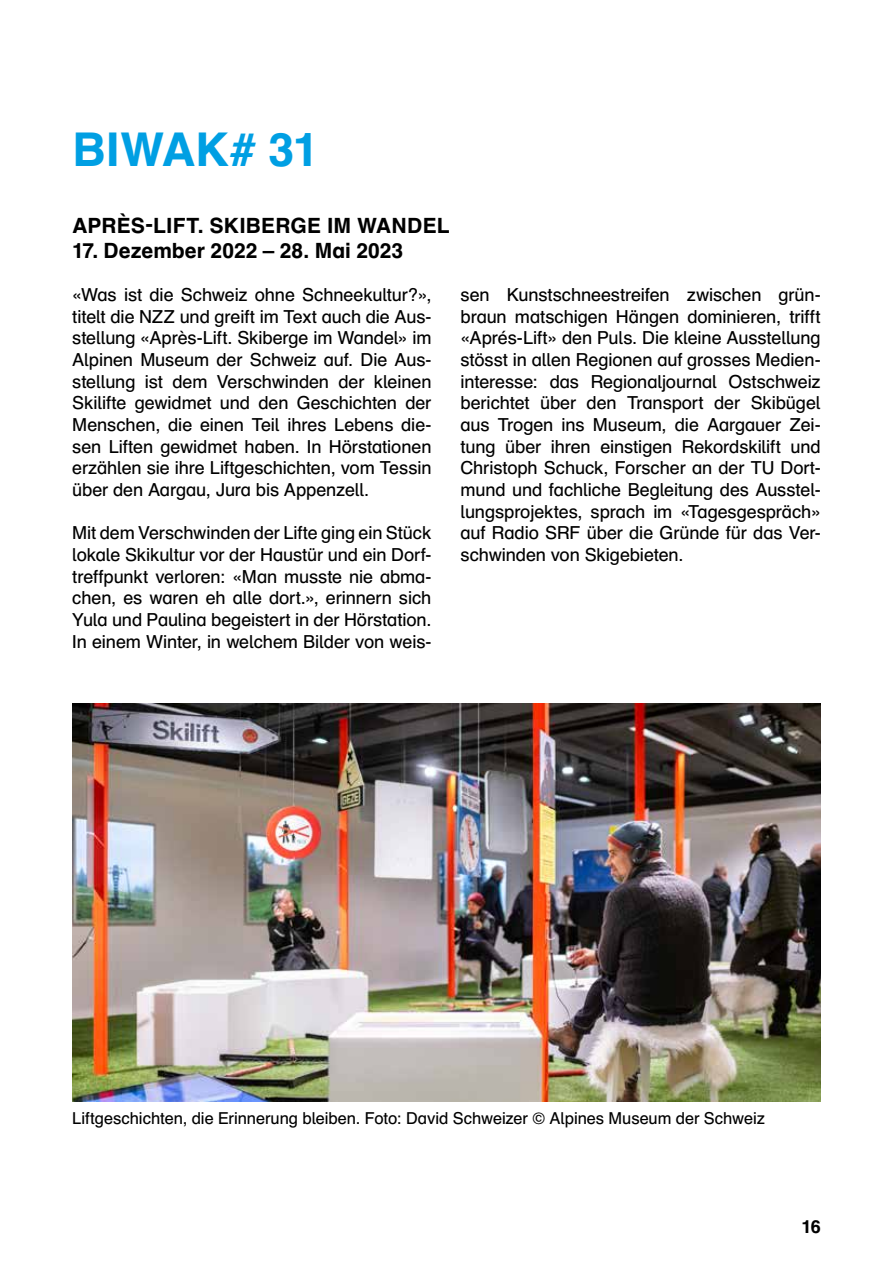
<style>
.page{position:relative;width:893px;height:1263px;background:#fff}
.page>*{position:absolute;margin:0;border:0;box-sizing:border-box;transform-origin:0 0}
.t1{font:700 46.5px "Schulbuch Nord Pro";color:#009fe3}
.t2{font:700 21px "Schulbuch Nord Pro";letter-spacing:.005em;color:#000}
.t3{font:18px/21.6px "Schulbuch Nord Pro";letter-spacing:-.005em;color:#000;text-align:justify}
.t4{font:700 18px "Schulbuch Nord Pro";color:#000}
.t5{font:16.5px "Schulbuch Nord Pro";color:#000}
</style>
<div class="page">
<img style="left:72px;top:704px;width:749px;height:397px">
<h1 class="t1" style="left:73px;top:117px;width:248px">BIWAK# 31</h1>
<p class="t2" style="left:72px;top:211px;width:379px">APRÈS-LIFT. SKIBERGE IM WANDEL</p>
<p class="t2" style="left:72px;top:236px;width:332px">17. Dezember 2022 – 28. Mai 2023</p>
<p class="t3" style="left:72px;top:284px;width:361px">«Was ist die Schweiz ohne Schneekultur?», titelt die NZZ und greift im Text auch die Aus&shy;stellung «Après-Lift. Skiberge im Wandel» im Alpinen Museum der Schweiz auf. Die Aus&shy;stellung ist dem Verschwinden der kleinen Skilifte gewidmet und den Geschichten der Menschen, die einen Teil ihres Lebens die&shy;sen Liften gewidmet haben. In Hörstationen erzählen sie ihre Liftgeschichten, vom Tessin über den Aargau, Jura bis Appenzell.</p>
<p class="t3" style="left:72px;top:522px;width:361px">Mit dem Verschwinden der Lifte ging ein Stück lokale Skikultur vor der Haustür und ein Dorf&shy;treffpunkt verloren: «Man musste nie abma&shy;chen, es waren eh alle dort.», erinnern sich Yula und Paulina begeistert in der Hörstation.<br>In einem Winter, in welchem Bilder von weis-</p>
<p class="t3" style="left:460px;top:284px;width:362px">sen Kunstschneestreifen zwischen grün&shy;braun matschigen Hängen dominieren, trifft «Aprés-Lift» den Puls. Die kleine Ausstellung stösst in allen Regionen auf grosses Medien&shy;interesse: das Regionaljournal Ostschweiz berichtet über den Transport der Skibügel aus Trogen ins Museum, die Aargauer Zei&shy;tung über ihren einstigen Rekordskilift und Christoph Schuck, Forscher an der TU Dort&shy;mund und fachliche Begleitung des Ausstel&shy;lungsprojektes, sprach im «Tagesgespräch» auf Radio SRF über die Gründe für das Ver&shy;schwinden von Skigebieten.</p>
<p class="t5" style="left:72px;top:1107px;width:694px">Liftgeschichten, die Erinnerung bleiben. Foto: David Schweizer © Alpines Museum der Schweiz</p>
<p class="t4" style="left:801px;top:1213px;width:21px">16</p>
</div>
